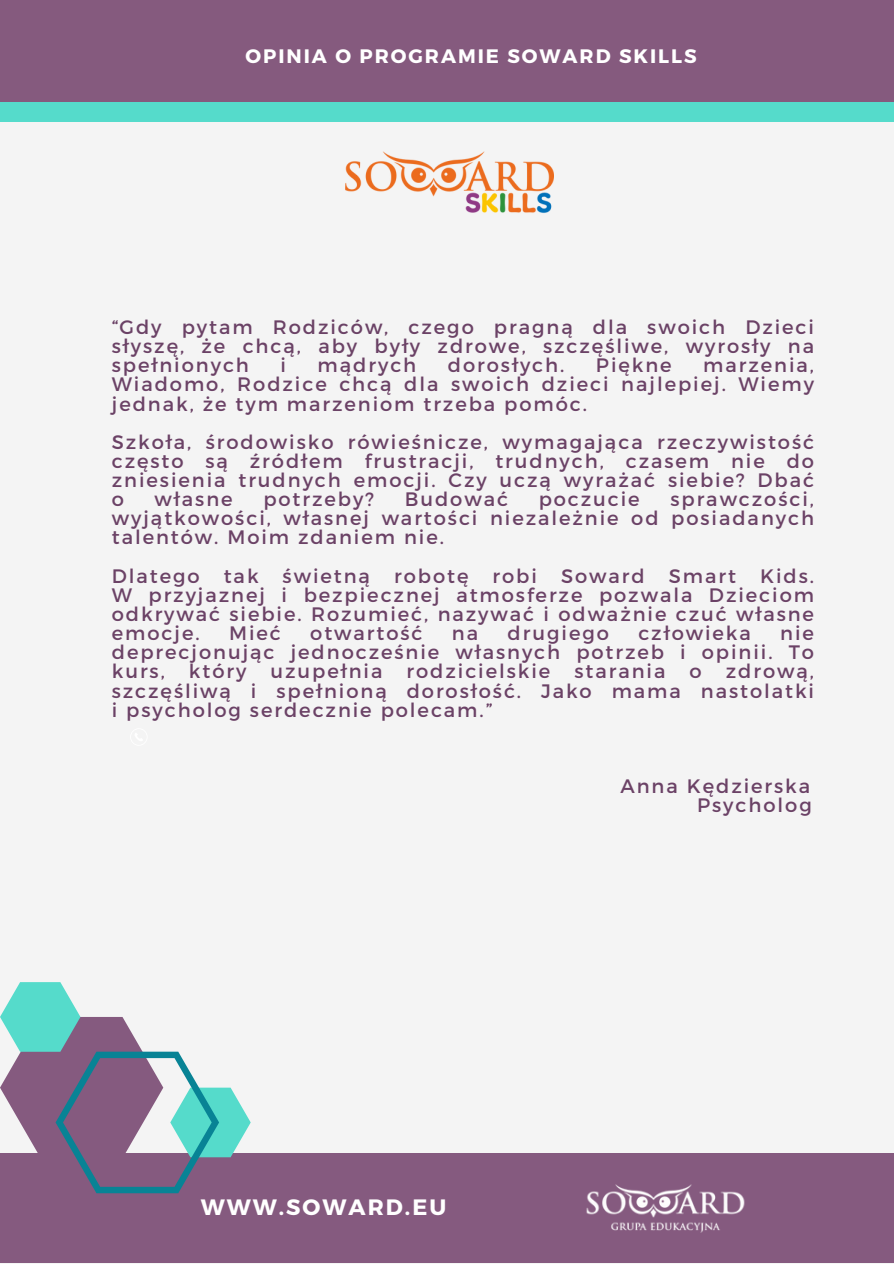
<style>
.page{position:relative;width:894px;height:1264px;background:#fff}
.page>*{position:absolute;margin:0;border:0;box-sizing:border-box;transform-origin:0 0}
.t1{font:700 22.2px "Montserrat";letter-spacing:.09em;color:#fff}
.t2{font:19.5px/19.2px "Montserrat";letter-spacing:.1em;color:#6b4266;text-align:justify}
.t3{font:700 19.5px "Montserrat";letter-spacing:.1em;color:#fff}
</style>
<div class="page">
<div style="left:0;top:0;width:893px;height:1263px;background:#f4f4f4"></div>
<svg style="left:135px;top:734px;width:7px;height:7px"></svg>
<div style="left:0;top:14px;width:893px;height:108px;background:#55dbcb"></div>
<div style="left:0;top:0;width:893px;height:102px;background:#855a7e"></div>
<div style="left:0;top:1153px;width:893px;height:110px;background:#855a7f"></div>
<img style="left:586px;top:1184px;width:159px;height:49px">
<svg style="left:0;top:982px;width:251px;height:211px"></svg>
<img style="left:345px;top:151px;width:208px;height:62px">
<p class="t3" style="left:245px;top:43px;width:452px">OPINIA O PROGRAMIE SOWARD SKILLS</p>
<p class="t2" style="left:112px;top:316px;width:703px">“Gdy pytam Rodziców, czego pragną dla swoich Dzieci słyszę, że chcą, aby były zdrowe, szczęśliwe, wyrosły na spełnionych</p>
<p class="t2" style="left:112px;top:355px;width:703px;text-indent:591px">marzenia, Wiadomo, Rodzice chcą dla swoich dzieci najlepiej. Wiemy jednak, że tym marzeniom trzeba pomóc.</p>
<p class="t2" style="left:112px;top:431px;width:703px">Szkoła, środowisko rówieśnicze, wymagająca rzeczywistość często są źródłem frustracji, trudnych, czasem nie do zniesienia trudnych emocji. Czy uczą wyrażać siebie? Dbać o</p>
<p class="t2" style="left:280px;top:355px;width:7px">i</p>
<p class="t2" style="left:317px;top:355px;width:100px">mądrych</p>
<p class="t2" style="left:448px;top:355px;width:118px">dorosłych.</p>
<p class="t2" style="left:595px;top:355px;width:77px">Piękne</p>
<p class="t2" style="left:112px;top:488px;width:703px;text-indent:558px">sprawczości, wyjątkowości, własnej wartości niezależnie od posiadanych talentów. Moim zdaniem nie.</p>
<p class="t2" style="left:112px;top:565px;width:703px">Dlatego tak świetną robotę robi Soward Smart Kids.<br>W przyjaznej i bezpiecznej atmosferze pozwala Dzieciom odkrywać siebie. Rozumieć, nazywać i odważnie czuć własne emocje.</p>
<p class="t2" style="left:155px;top:488px;width:79px">własne</p>
<p class="t2" style="left:263px;top:488px;width:112px">potrzeby?</p>
<p class="t2" style="left:404px;top:488px;width:105px">Budować</p>
<p class="t2" style="left:538px;top:488px;width:103px">poczucie</p>
<p class="t2" style="left:229px;top:622px;width:53px">Mieć</p>
<p class="t2" style="left:310px;top:622px;width:114px">otwartość</p>
<p class="t2" style="left:452px;top:622px;width:28px">na</p>
<p class="t2" style="left:507px;top:622px;width:103px">drugiego</p>
<p class="t2" style="left:638px;top:622px;width:114px">człowieka</p>
<p class="t2" style="left:112px;top:622px;width:703px;text-indent:668px">nie deprecjonując jednocześnie własnych potrzeb i opinii. To kurs, który uzupełnia rodzicielskie starania o zdrową, szczęśliwą i spełnioną dorosłość. Jako mama nastolatki i psycholog serdecznie polecam.”</p>
<p class="t1" style="left:201px;top:1192px;width:247px">WWW.SOWARD.EU</p>
<p class="t2" style="left:620px;top:775px;width:191px">Anna Kędzierska</p>
<p class="t2" style="left:697px;top:794px;width:116px">Psycholog</p>
</div>
